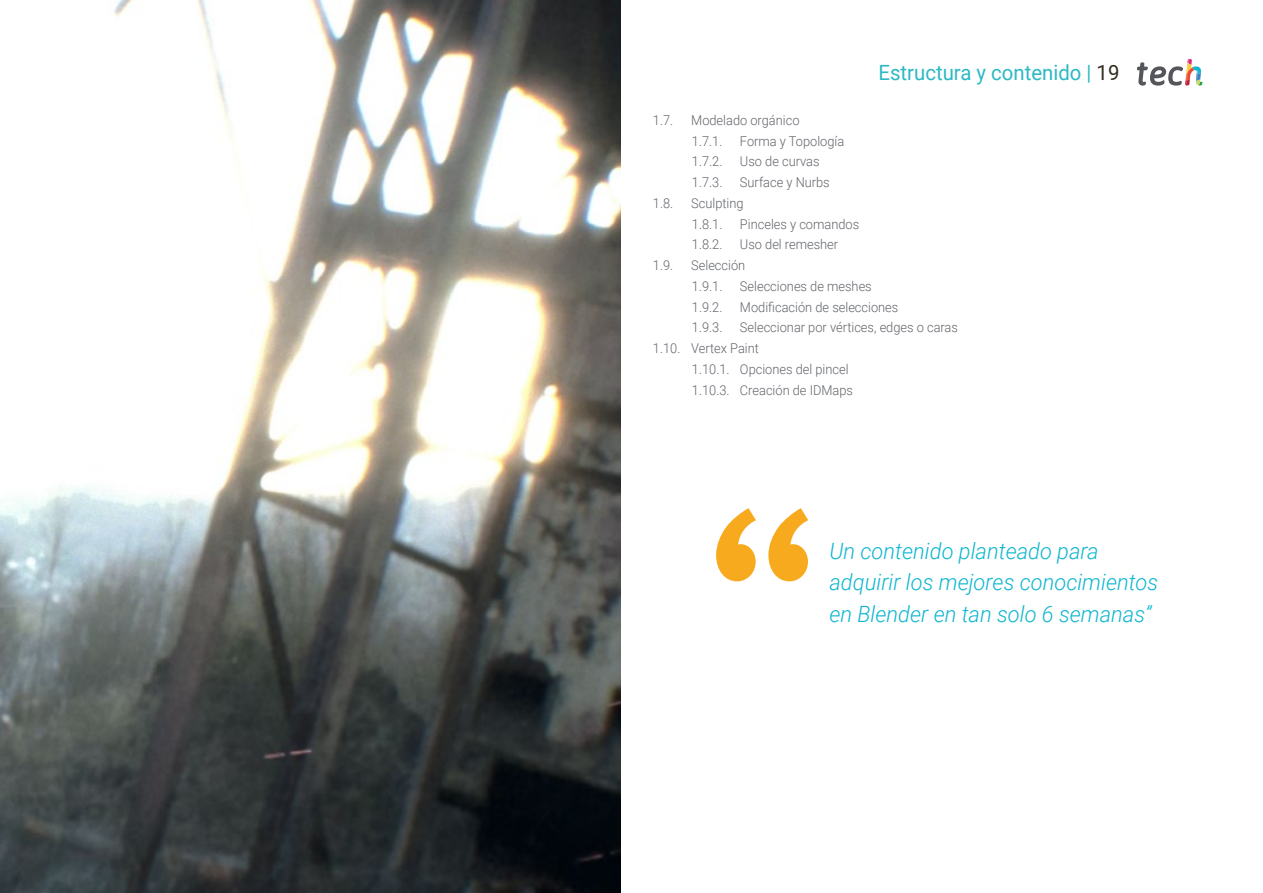
<style>
.page{position:relative;width:1263px;height:893px;background:#fff}
.page>*{position:absolute;margin:0;border:0;box-sizing:border-box;transform-origin:0 0}
.t1{font:italic 300 22.5px/31.5px "Roboto";color:#0fb6cf}
.t2{font:21px "Roboto";color:#2db8c5}
.t3{font:300 13.5px/20.7px "Roboto";color:#61646a;scale:.95 1}
.s1{color:#312e20}
</style>
<div class="page">
<svg style="left:716px;top:508px;width:92px;height:73px"></svg>
<svg style="left:1137px;top:59px;width:65px;height:27px"></svg>
<img style="left:0;top:0;width:621px;height:893px">
<h2 class="t2" style="left:878px;top:57px;width:242px">Estructura y contenido | <span class="s1">19</span></h2>
<p class="t3" style="left:653px;top:109px;width:23px">1.7.</p>
<p class="t3" style="left:691px;top:109px;width:115px">Modelado orgánico<br>1.7.1.</p>
<p class="t3" style="left:740px;top:130px;width:111px">Forma y Topología</p>
<p class="t3" style="left:692px;top:151px;width:34px">1.7.2.</p>
<p class="t3" style="left:740px;top:151px;width:85px">Uso de curvas</p>
<p class="t3" style="left:692px;top:172px;width:34px">1.7.3.</p>
<p class="t3" style="left:740px;top:172px;width:96px">Surface y Nurbs</p>
<p class="t3" style="left:653px;top:192px;width:23px">1.8.</p>
<p class="t3" style="left:691px;top:192px;width:57px">Sculpting<br>1.8.1.</p>
<p class="t3" style="left:740px;top:213px;width:127px">Pinceles y comandos</p>
<p class="t3" style="left:692px;top:234px;width:34px">1.8.2.</p>
<p class="t3" style="left:740px;top:234px;width:105px">Uso del remesher</p>
<p class="t3" style="left:653px;top:255px;width:23px">1.9.</p>
<p class="t3" style="left:691px;top:255px;width:58px">Selección<br>1.9.1.</p>
<p class="t3" style="left:740px;top:275px;width:140px">Selecciones de meshes</p>
<p class="t3" style="left:692px;top:296px;width:34px">1.9.2.</p>
<p class="t3" style="left:740px;top:296px;width:168px">Modificación de selecciones</p>
<p class="t3" style="left:692px;top:317px;width:34px">1.9.3.</p>
<p class="t3" style="left:740px;top:317px;width:231px">Seleccionar por vértices, edges o caras</p>
<p class="t3" style="left:653px;top:338px;width:113px">1.10. Vertex Paint</p>
<p class="t3" style="left:692px;top:358px;width:166px">1.10.1. Opciones del pincel</p>
<p class="t3" style="left:692px;top:379px;width:171px">1.10.3. Creación de IDMaps</p>
<h1 class="t1" style="left:829px;top:534px;width:330px">Un contenido planteado para adquirir los mejores conocimientos en Blender en tan solo 6 semanas”</h1>
</div>
